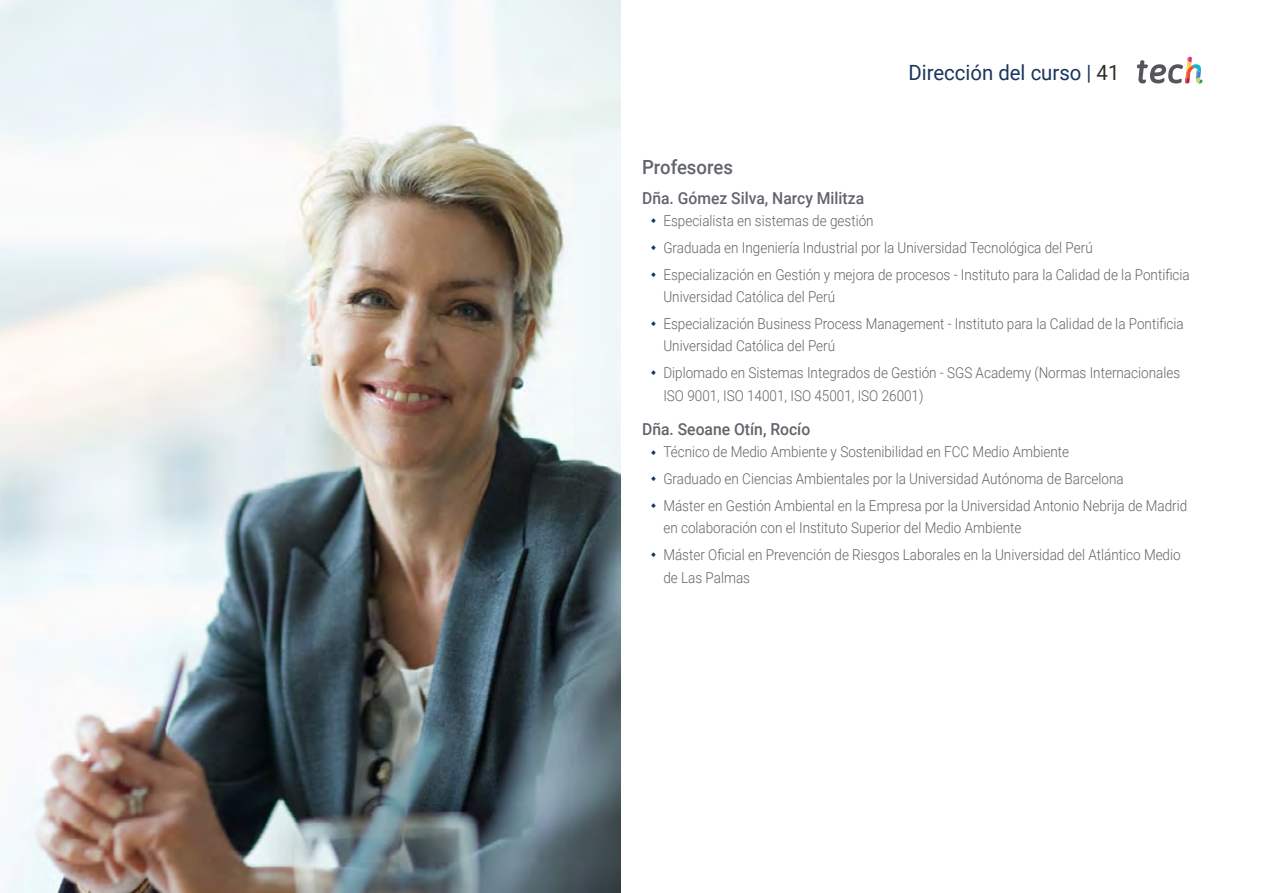
<style>
.page{position:relative;width:1263px;height:893px;background:#fff}
.page>*{position:absolute;margin:0;border:0;box-sizing:border-box;transform-origin:0 0}
.t1{font:21px "Roboto";color:#1a355c}
.t2{font:500 19.5px "Roboto";color:#61646a;scale:.95 1}
.t3{font:500 16.5px "Roboto";color:#61646a;scale:.95 1}
.t4{font:300 15px/26.7px "Roboto";color:#61646a;scale:.9 1}
.s1{color:#312e20}
</style>
<div class="page">
<img style="left:0;top:0;width:621px;height:893px">
<svg style="left:1137px;top:57px;width:65px;height:27px"></svg>
<h1 class="t1" style="left:908px;top:57px;width:213px">Dirección del curso | <span class="s1">41</span></h1>
<h2 class="t2" style="left:642px;top:154px;width:97px">Profesores</h2>
<p class="t3" style="left:642px;top:186px;width:235px">Dña. Gómez Silva, Narcy Militza</p>
<p class="t4" style="left:663px;top:207px;width:586px">Especialista en sistemas de gestión<br>Graduada en Ingeniería Industrial por la Universidad Tecnológica del Perú<br>Especialización en Gestión y mejora de procesos - Instituto para la Calidad de la Pontificia</p>
<p class="t4" style="left:663px;top:283px;width:580px">Universidad Católica del Perú<br>Especialización Business Process Management - Instituto para la Calidad de la Pontificia</p>
<p class="t4" style="left:663px;top:332px;width:576px">Universidad Católica del Perú<br>Diplomado en Sistemas Integrados de Gestión - SGS Academy (Normas Internacionales</p>
<p class="t4" style="left:663px;top:381px;width:290px">ISO 9001, ISO 14001, ISO 45001, ISO 26001)</p>
<p class="t3" style="left:642px;top:417px;width:179px">Dña. Seoane Otín, Rocío</p>
<p class="t4" style="left:663px;top:438px;width:584px">Técnico de Medio Ambiente y Sostenibilidad en FCC Medio Ambiente<br>Graduado en Ciencias Ambientales por la Universidad Autónoma de Barcelona<br>Máster en Gestión Ambiental en la Empresa por la Universidad Antonio Nebrija de Madrid</p>
<p class="t4" style="left:663px;top:514px;width:576px">en colaboración con el Instituto Superior del Medio Ambiente<br>Máster Oficial en Prevención de Riesgos Laborales en la Universidad del Atlántico Medio</p>
<p class="t4" style="left:663px;top:563px;width:98px">de Las Palmas</p>
</div>
